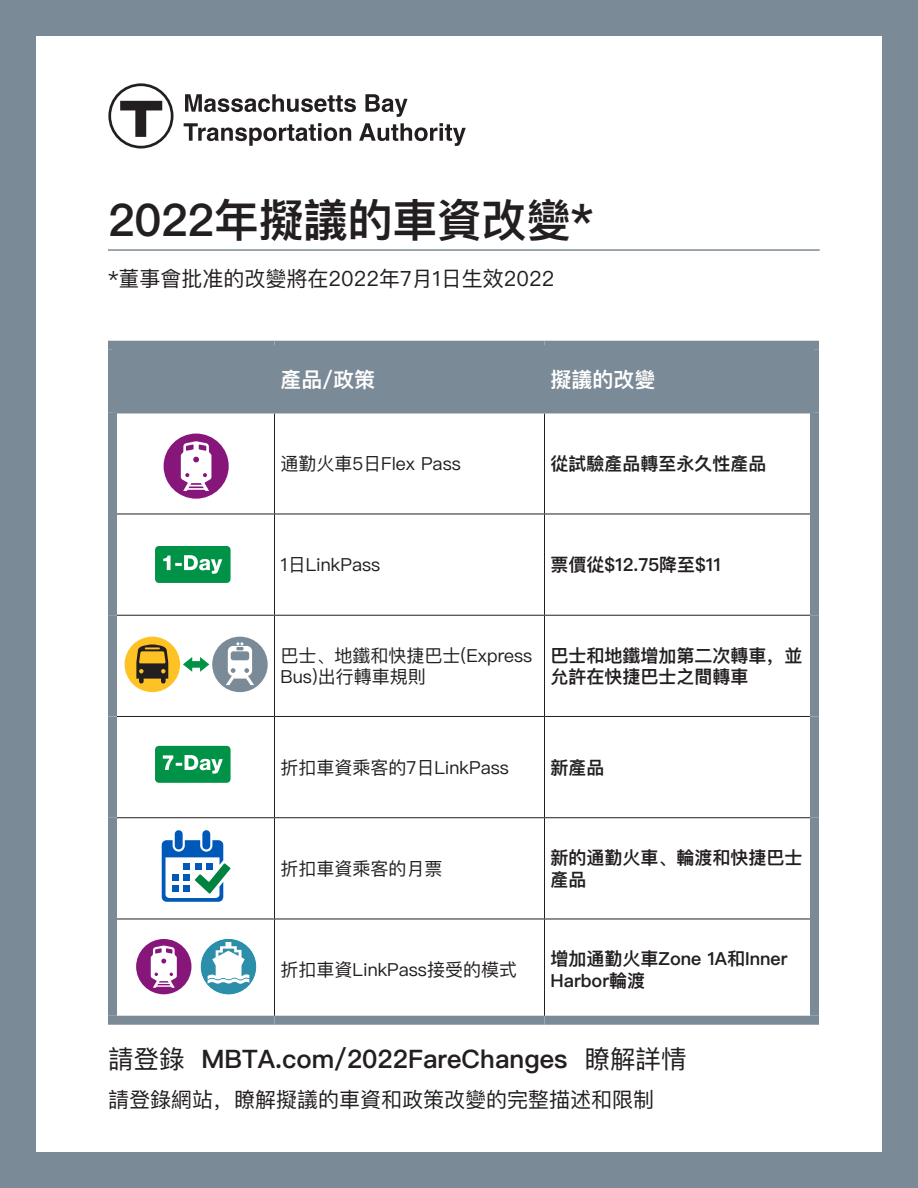
<style>
.page{position:relative;width:918px;height:1188px;background:#fff}
.page>*{position:absolute;margin:0;border:0;box-sizing:border-box;transform-origin:0 0}
.t1{font:600 45px "Ping Fang SC";letter-spacing:-.01em;color:#231f20}
.t2{font:600 25.5px "Ping Fang SC";color:#231f20}
.t3{font:25.5px "Ping Fang SC";color:#231f20}
.t4{font:21px "Ping Fang SC";color:#231f20}
.t5{font:600 21px "Ping Fang SC";color:#fff}
.t6{font:600 18px/21.6px "Ping Fang SC";color:#231f20}
.t7{font:18px/21.6px "Ping Fang SC";color:#231f20}
</style>
<div class="page">
<div style="left:117px;top:350px;width:693px;height:62px;background:#7b8a97"></div>
<div style="left:108px;top:341px;width:166px;height:9px;background:#7b8a97"></div>
<div style="left:108px;top:350px;width:9px;height:63px;background:#7b8a97"></div>
<div style="left:274px;top:341px;width:270px;height:9px;background:#7b8a97"></div>
<div style="left:544px;top:341px;width:275px;height:9px;background:#7b8a97"></div>
<div style="left:810px;top:350px;width:9px;height:63px;background:#7b8a97"></div>
<div style="left:108px;top:413px;width:9px;height:101px;background:#7b8a97"></div>
<div style="left:810px;top:413px;width:9px;height:101px;background:#7b8a97"></div>
<div style="left:108px;top:514px;width:9px;height:101px;background:#7b8a97"></div>
<div style="left:810px;top:514px;width:9px;height:101px;background:#7b8a97"></div>
<div style="left:108px;top:615px;width:9px;height:101px;background:#7b8a97"></div>
<div style="left:810px;top:615px;width:9px;height:101px;background:#7b8a97"></div>
<div style="left:108px;top:716px;width:9px;height:102px;background:#7b8a97"></div>
<div style="left:810px;top:716px;width:9px;height:102px;background:#7b8a97"></div>
<div style="left:108px;top:818px;width:9px;height:101px;background:#7b8a97"></div>
<div style="left:810px;top:818px;width:9px;height:101px;background:#7b8a97"></div>
<div style="left:108px;top:919px;width:9px;height:97px;background:#7b8a97"></div>
<div style="left:810px;top:919px;width:9px;height:97px;background:#7b8a97"></div>
<div style="left:108px;top:1016px;width:166px;height:9px;background:#7b8a97"></div>
<div style="left:274px;top:1016px;width:270px;height:9px;background:#7b8a97"></div>
<div style="left:544px;top:1016px;width:275px;height:9px;background:#7b8a97"></div>
<hr style="left:274px;top:413px;width:1px;height:101px;background:#231f20">
<hr style="left:544px;top:413px;width:1px;height:101px;background:#231f20">
<hr style="left:117px;top:514px;width:157px;height:1px;background:#231f20">
<hr style="left:274px;top:514px;width:270px;height:1px;background:#231f20">
<hr style="left:274px;top:514px;width:1px;height:101px;background:#231f20">
<hr style="left:544px;top:514px;width:266px;height:1px;background:#231f20">
<hr style="left:544px;top:514px;width:1px;height:101px;background:#231f20">
<hr style="left:117px;top:615px;width:157px;height:1px;background:#231f20">
<hr style="left:274px;top:615px;width:270px;height:1px;background:#231f20">
<hr style="left:274px;top:616px;width:1px;height:100px;background:#231f20">
<hr style="left:544px;top:615px;width:266px;height:1px;background:#231f20">
<hr style="left:544px;top:616px;width:1px;height:100px;background:#231f20">
<hr style="left:117px;top:716px;width:157px;height:1px;background:#231f20">
<hr style="left:274px;top:716px;width:270px;height:1px;background:#231f20">
<hr style="left:274px;top:717px;width:1px;height:100px;background:#231f20">
<hr style="left:544px;top:716px;width:266px;height:1px;background:#231f20">
<hr style="left:544px;top:717px;width:1px;height:100px;background:#231f20">
<hr style="left:117px;top:817px;width:157px;height:1px;background:#231f20">
<hr style="left:274px;top:817px;width:270px;height:1px;background:#231f20">
<hr style="left:274px;top:818px;width:1px;height:101px;background:#231f20">
<hr style="left:544px;top:817px;width:266px;height:1px;background:#231f20">
<hr style="left:544px;top:818px;width:1px;height:101px;background:#231f20">
<hr style="left:117px;top:919px;width:157px;height:1px;background:#231f20">
<hr style="left:274px;top:919px;width:270px;height:1px;background:#231f20">
<hr style="left:274px;top:919px;width:1px;height:97px;background:#231f20">
<hr style="left:544px;top:919px;width:266px;height:1px;background:#231f20">
<hr style="left:544px;top:919px;width:1px;height:97px;background:#231f20">
<hr style="left:274px;top:350px;width:1px;height:62px;background:#7b8a97">
<hr style="left:544px;top:350px;width:1px;height:62px;background:#7b8a97">
<hr style="left:117px;top:412px;width:157px;height:1px;background:#7b8a97">
<hr style="left:274px;top:412px;width:270px;height:1px;background:#7b8a97">
<hr style="left:544px;top:412px;width:266px;height:1px;background:#7b8a97">
<div style="left:0;top:0;width:918px;height:1188px;border:36px solid #7b8a97"></div>
<svg style="left:184px;top:123px;width:167px;height:23px"></svg>
<svg style="left:359px;top:123px;width:107px;height:23px"></svg>
<svg style="left:185px;top:94px;width:171px;height:18px"></svg>
<svg style="left:365px;top:94px;width:43px;height:23px"></svg>
<svg style="left:108px;top:83px;width:65px;height:65px"></svg>
<hr style="left:108px;top:249px;width:712px;height:2px;background:#7b8a97">
<div style="left:164px;top:434px;width:65px;height:65px;background:#87167a;border-radius:50%"></div>
<svg style="left:181px;top:441px;width:31px;height:50px"></svg>
<div style="left:136px;top:939px;width:55px;height:55px;background:#87167a;border-radius:50%"></div>
<svg style="left:151px;top:946px;width:26px;height:42px"></svg>
<div style="left:201px;top:939px;width:55px;height:55px;background:#2d8ea9;border-radius:50%"></div>
<svg style="left:208px;top:942px;width:41px;height:42px"></svg>
<div style="left:125px;top:637px;width:55px;height:55px;background:#fec224;border-radius:50%"></div>
<svg style="left:136px;top:644px;width:32px;height:40px"></svg>
<div style="left:212px;top:637px;width:56px;height:55px;background:#7b8a97;border-radius:50%"></div>
<svg style="left:226px;top:642px;width:28px;height:43px"></svg>
<svg style="left:183px;top:657px;width:26px;height:15px"></svg>
<div style="left:155px;top:546px;width:76px;height:37px;background:#009246;border-radius:4px"></div>
<svg style="left:163px;top:555px;width:59px;height:19px"></svg>
<div style="left:155px;top:746px;width:76px;height:37px;background:#009246;border-radius:4px"></div>
<svg style="left:163px;top:755px;width:60px;height:19px"></svg>
<svg style="left:162px;top:830px;width:69px;height:72px"></svg>
<p class="t1" style="left:108px;top:192px;width:487px">2022年擬議的車資改變*</p>
<p class="t4" style="left:108px;top:266px;width:448px">*董事會批准的改變將在2022年月7 1日生效2022</p>
<p class="t5" style="left:280px;top:366px;width:96px">產品/政策</p>
<p class="t5" style="left:550px;top:366px;width:106px">擬議的改變</p>
<p class="t7" style="left:280px;top:452px;width:182px">通勤火車5日Flex Pass</p>
<p class="t6" style="left:550px;top:452px;width:217px">從試驗產品轉至永久性產品</p>
<p class="t7" style="left:280px;top:554px;width:101px">1日LinkPass</p>
<p class="t6" style="left:550px;top:554px;width:172px">票價從$12.75降至$11</p>
<p class="t7" style="left:280px;top:644px;width:253px">巴士、地鐵和快捷巴士(Express<br>Bus)出行轉車規則</p>
<p class="t6" style="left:550px;top:644px;width:253px">巴士和地鐵增加第二次轉車，並允許在快捷巴士之間轉車</p>
<p class="t7" style="left:280px;top:756px;width:230px">折扣車資乘客的7日LinkPass</p>
<p class="t7" style="left:280px;top:857px;width:163px">折扣車資乘客的月票</p>
<p class="t7" style="left:280px;top:959px;width:238px">折扣車資LinkPass接受的模式</p>
<p class="t6" style="left:550px;top:756px;width:55px">新產品</p>
<p class="t6" style="left:550px;top:847px;width:253px">新的通勤火車、輪渡和快捷巴士</p>
<p class="t6" style="left:550px;top:868px;width:37px">產品</p>
<p class="t6" style="left:550px;top:948px;width:239px">增加通勤火車Zone 1A和Inner</p>
<p class="t6" style="left:550px;top:969px;width:96px">Harbor輪渡</p>
<p class="t3" style="left:585px;top:1044px;width:103px">瞭解詳情</p>
<p class="t3" style="left:108px;top:1044px;width:78px">請登錄</p>
<p class="t4" style="left:108px;top:1087px;width:547px">請登錄網站，瞭解擬議的車資和政策改變的完整描述和限制</p>
<p class="t2" style="left:201px;top:1044px;width:368px">MBTA.com/2022FareChanges</p>
</div>
